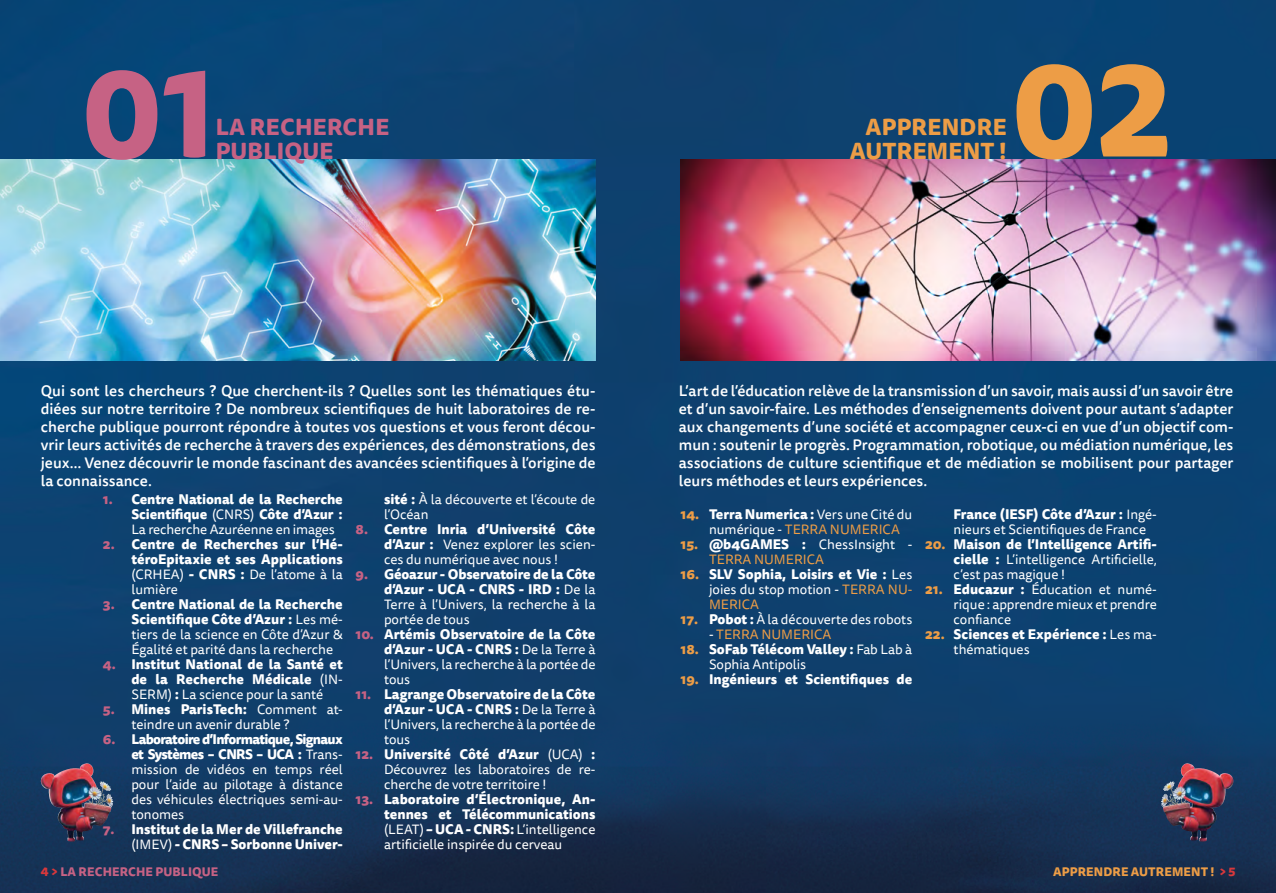
<style>
.page{position:relative;width:1276px;height:893px;background:#fff}
.page>*{position:absolute;margin:0;border:0;box-sizing:border-box;transform-origin:0 0}
.t1{font:800 22.5px/24px "Tisa Sans Pro";letter-spacing:.01em;color:#c66284}
.t2{font:800 22.5px/24px "Tisa Sans Pro";letter-spacing:.01em;color:#ed9d46;text-align:right}
.t3{font:500 15px/18px "Tisa Sans Pro";color:#fff;text-align:justify}
.t4{font:13.5px/15px "Tisa Sans Pro";color:#fff;text-align:justify}
.t5{font:800 13.5px/15px "Tisa Sans Pro";color:#fff;text-align:justify}
.t6{font:13.5px "Tisa Sans Pro";color:#ed9d46}
.t7{font:800 12px "Tisa Sans Pro";letter-spacing:.01em;color:#c66284}
.t8{font:800 12px "Tisa Sans Pro";letter-spacing:.01em;color:#ed9d46}
.s1{color:#c66284}
.s2{font-weight:400}
.s3{font-weight:800;color:#c66284}
.s4{font-weight:800}
.s5{font-weight:800;color:#ed9d46}
.s6{color:#ed9d46}
.s7{font-weight:400;color:#ed9d46}
.s8{color:#fff}
.s9{color:#d8383c}
</style>
<div class="page">
<img style="left:0;top:0;width:1276px;height:893px">
<img style="left:0;top:160px;width:595px;height:201px">
<img style="left:680px;top:160px;width:596px;height:201px">
<svg style="left:87px;top:70px;width:118px;height:90px;background:#77577f"></svg>
<img style="left:41px;top:763px;width:45px;height:20px">
<img style="left:1171px;top:763px;width:15px;height:30px">
<svg style="left:1016px;top:64px;width:151px;height:95px;background:#8f7758"></svg>
<h1 class="t1" style="left:216px;top:115px;width:175px">LA RECHERCHE<br>PUBLIQUE</h1>
<h1 class="t2" style="left:850px;top:115px;width:158px">APPRENDRE<br>AUTREMENT !</h1>
<p class="t3" style="left:41px;top:382px;width:556px">Qui sont les chercheurs ? Que cherchent-ils ? Quelles sont les thématiques étu&shy;diées sur notre territoire ? De nombreux scientifiques de huit laboratoires de re&shy;cherche publique pourront répondre à toutes vos questions et vous feront décou&shy;vrir leurs activités de recherche à travers des expériences, des démonstrations, des jeux… Venez découvrir le monde fascinant des avancées scientifiques à l’origine de la connaissance.</p>
<p class="t3" style="left:679px;top:382px;width:556px">L’art de l’éducation relève de la transmission d’un savoir, mais aussi d’un savoir être et d’un savoir-faire. Les méthodes d’enseignements doivent pour autant s’adapter aux changements d’une société et accompagner ceux-ci en vue d’un objectif com&shy;mun : soutenir le progrès. Programmation, robotique, ou médiation numérique, les associations de culture scientifique et de médiation se mobilisent pour partager leurs méthodes et leurs expériences.</p>
<p class="t5" style="left:131px;top:492px;width:213px;text-indent:-28px"><span class="s1">1.</span> Centre National de la Recherche Scientifique <span class="s2">(CNRS)</span> Côte d’Azur :<br><span class="s2">La recherche Azuréenne en images</span></p>
<p class="t5" style="left:131px;top:537px;width:213px;text-indent:-28px"><span class="s1">2.</span> Centre de Recherches sur l’Hé&shy;téroEpitaxie et ses Applications <span class="s2">(CRHEA)</span> - CNRS : <span class="s2">De l’atome à la lumière</span></p>
<p class="t4" style="left:131px;top:597px;width:213px;text-indent:-28px"><span class="s3">3.</span> <span class="s4">Centre National de la Recherche Scientifique Côte d’Azur :</span> Les mé&shy;tiers de la science en Côte d’Azur &amp; Égalité et parité dans la recherche</p>
<p class="t5" style="left:131px;top:657px;width:213px;text-indent:-28px"><span class="s1">4.</span> Institut National de la Santé et de la Recherche Médicale <span class="s2">(IN-SERM)</span> : <span class="s2">La science pour la santé</span></p>
<p class="t4" style="left:131px;top:702px;width:213px;text-indent:-28px"><span class="s3">5.</span> <span class="s4">Mines ParisTech:</span> Comment at&shy;teindre un avenir durable ?</p>
<p class="t4" style="left:131px;top:732px;width:213px;text-indent:-28px"><span class="s3">6.</span> <span class="s4">Laboratoire d’Informatique, Signaux et Systèmes – CNRS – UCA :</span> Trans&shy;mission de vidéos en temps réel pour l’aide au pilotage à distance des véhicules électriques semi-au&shy;tonomes</p>
<p class="t5" style="left:103px;top:822px;width:241px;text-align:right"><span class="s1">7.</span> Institut de la Mer de Villefranche <span class="s2">(IMEV)</span> - CNRS – Sorbonne Univer-</p>
<p class="t4" style="left:384px;top:492px;width:213px"><span class="s4">sité :</span> À la découverte et l’écoute de l’Océan</p>
<p class="t4" style="left:384px;top:522px;width:213px;text-indent:-28px"><span class="s3">8.</span> <span class="s4">Centre Inria d’Université Côte d’Azur :</span> Venez explorer les scien&shy;ces du numérique avec nous !</p>
<p class="t5" style="left:384px;top:567px;width:213px;text-indent:-28px"><span class="s1">9.</span> Géoazur - Observatoire de la Côte d’Azur - UCA - CNRS - IRD : <span class="s2">De la Terre à l’Univers, la recherche à la portée de tous</span></p>
<p class="t4" style="left:384px;top:627px;width:213px;text-indent:-28px"><span class="s3">10.</span> <span class="s4">Artémis Observatoire de la Côte d’Azur - UCA - CNRS :</span> De la Terre à l’Univers, la recherche à la portée de tous</p>
<p class="t4" style="left:384px;top:687px;width:213px;text-indent:-28px"><span class="s3">11.</span> <span class="s4">Lagrange Observatoire de la Côte d’Azur - UCA - CNRS :</span> De la Terre à l’Univers, la recherche à la portée de tous</p>
<p class="t4" style="left:384px;top:747px;width:213px;text-indent:-28px"><span class="s3">12.</span> <span class="s4">Université Côté d’Azur</span> (UCA) <span class="s4">:<br></span>Découvrez les laboratoires de re&shy;cherche de votre territoire !</p>
<p class="t5" style="left:384px;top:792px;width:213px;text-indent:-28px"><span class="s1">13.</span> Laboratoire d’Électronique, An&shy;tennes et Télécommunications <span class="s2">(LEAT)</span> – UCA - CNRS: <span class="s2">L’intelligence artificielle inspirée du cerveau</span></p>
<p class="t4" style="left:953px;top:507px;width:205px"><span class="s4">France (IESF) Côte d’Azur :</span> Ingé&shy;nieurs et Scientifiques de France</p>
<p class="t4" style="left:953px;top:537px;width:205px;text-indent:-28px"><span class="s5">20.</span> <span class="s4">Maison de l’Intelligence Artifi&shy;cielle :</span> L’intelligence Artificielle, c’est pas magique !</p>
<p class="t4" style="left:953px;top:582px;width:205px;text-indent:-28px"><span class="s5">21.</span> <span class="s4">Educazur :</span> Éducation et numé&shy;rique : apprendre mieux et prendre confiance</p>
<p class="t5" style="left:953px;top:627px;width:205px;text-indent:-28px"><span class="s6">22.</span> Sciences et Expérience : <span class="s2">Les ma&shy;thématiques</span></p>
<p class="t4" style="left:709px;top:507px;width:205px;text-indent:-28px"><span class="s5">14.</span> <span class="s4">Terra Numerica :</span> Vers une Cité du numérique - <span class="s6">TERRA NUMERICA</span></p>
<p class="t4" style="left:709px;top:537px;width:205px;text-indent:-28px"><span class="s5">15.</span> <span class="s4">@b4GAMES :</span> ChessInsight -<br><span class="s6">TERRA NUMERICA</span></p>
<p class="t5" style="left:709px;top:567px;width:205px;text-indent:-28px"><span class="s6">16.</span> SLV Sophia, Loisirs et Vie : <span class="s2">Les joies du stop motion -</span> <span class="s7">TERRA NU-MERICA</span></p>
<p class="t4" style="left:680px;top:612px;width:233px"><span class="s5">17.</span> <span class="s4">Pobot :</span> À la découverte des robots</p>
<p class="t6" style="left:709px;top:625px;width:124px"><span class="s8">-</span> TERRA NUMERICA</p>
<p class="t4" style="left:709px;top:642px;width:205px;text-indent:-28px"><span class="s5">18.</span> <span class="s4">SoFab Télécom Valley :</span> Fab Lab à<br>Sophia Antipolis</p>
<p class="t5" style="left:680px;top:672px;width:233px"><span class="s6">19.</span> Ingénieurs et Scientifiques de</p>
<p class="t7" style="left:41px;top:863px;width:179px"><span class="s9">4 &gt;</span> LA RECHERCHE PUBLIQUE</p>
<p class="t8" style="left:1053px;top:863px;width:184px">APPRENDRE AUTREMENT ! <span class="s9">&gt; 5</span></p>
</div>
